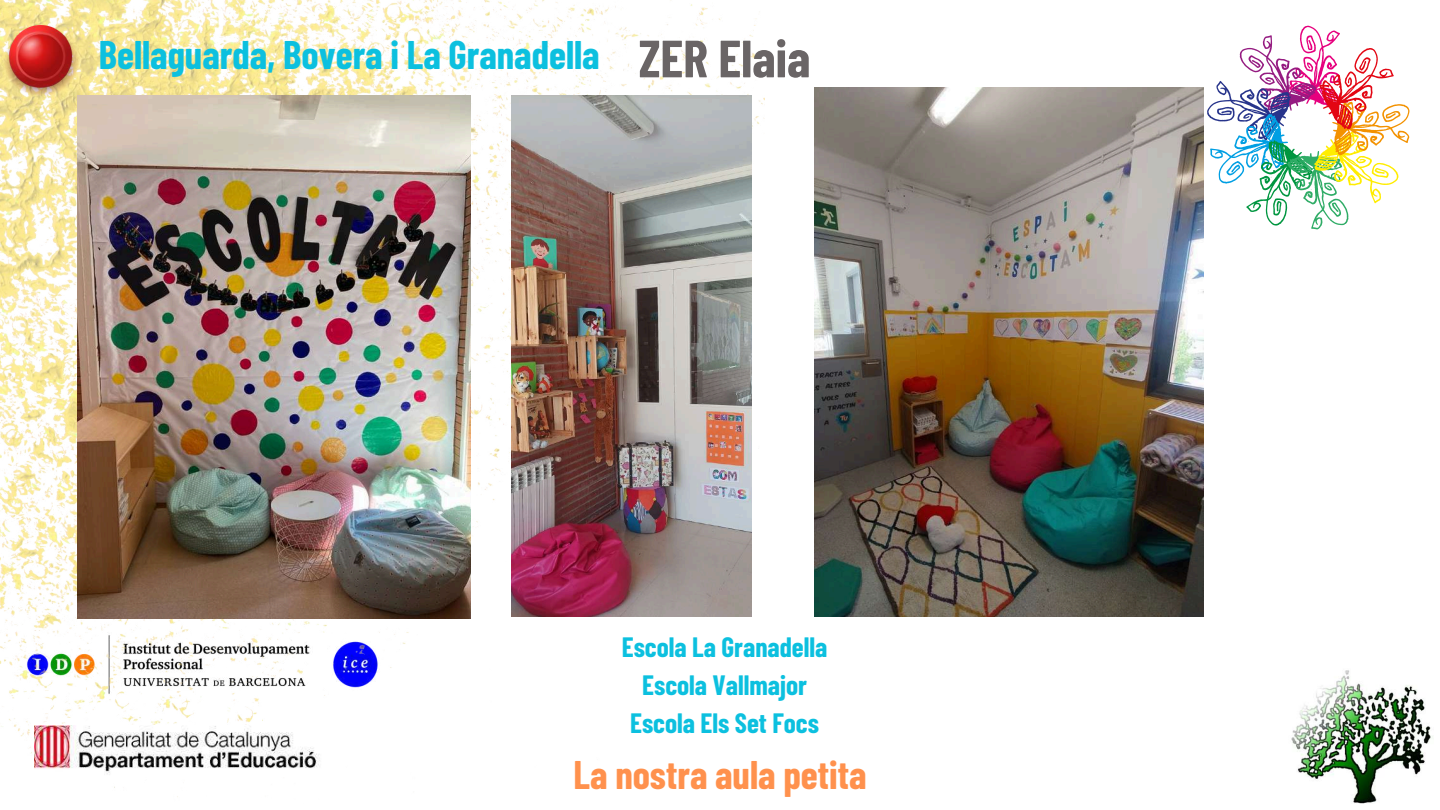
<style>
.page{position:relative;width:1440px;height:810px;background:#fff}
.page>*{position:absolute;margin:0;border:0;box-sizing:border-box;transform-origin:0 0}
.t1{font:700 52.3px "Barlow Condensed";color:#6a6566}
.t2{font:700 39px "Barlow Condensed";color:#0cc0df}
.t3{font:700 39px "Barlow Condensed";color:#ff914d}
.t4{font:700 27.3px/38.2px "Barlow Condensed";color:#0cc0df;text-align:center}
</style>
<div class="page">
<img style="left:0;top:0;width:765px;height:797px">
<img style="left:34px;top:726px;width:302px;height:51px">
<svg style="left:1207px;top:26px;width:203px;height:203px"></svg>
<img style="left:5px;top:26px;width:73px;height:69px">
<img style="left:512px;top:95px;width:239px;height:522px">
<img style="left:78px;top:95px;width:393px;height:524px">
<img style="left:815px;top:88px;width:388px;height:529px">
<img style="left:1291px;top:670px;width:142px;height:133px">
<h2 class="t2" style="left:99px;top:30px;width:503px">Bellaguarda, Bovera i La Granadella</h2>
<h1 class="t1" style="left:639px;top:25px;width:173px">ZER Elaia</h1>
<p class="t4" style="left:622px;top:627px;width:207px">Escola La Granadella<br>Escola Vallmajor<br>Escola Els Set Focs</p>
<h2 class="t3" style="left:574px;top:750px;width:294px">La nostra aula petita</h2>
</div>
